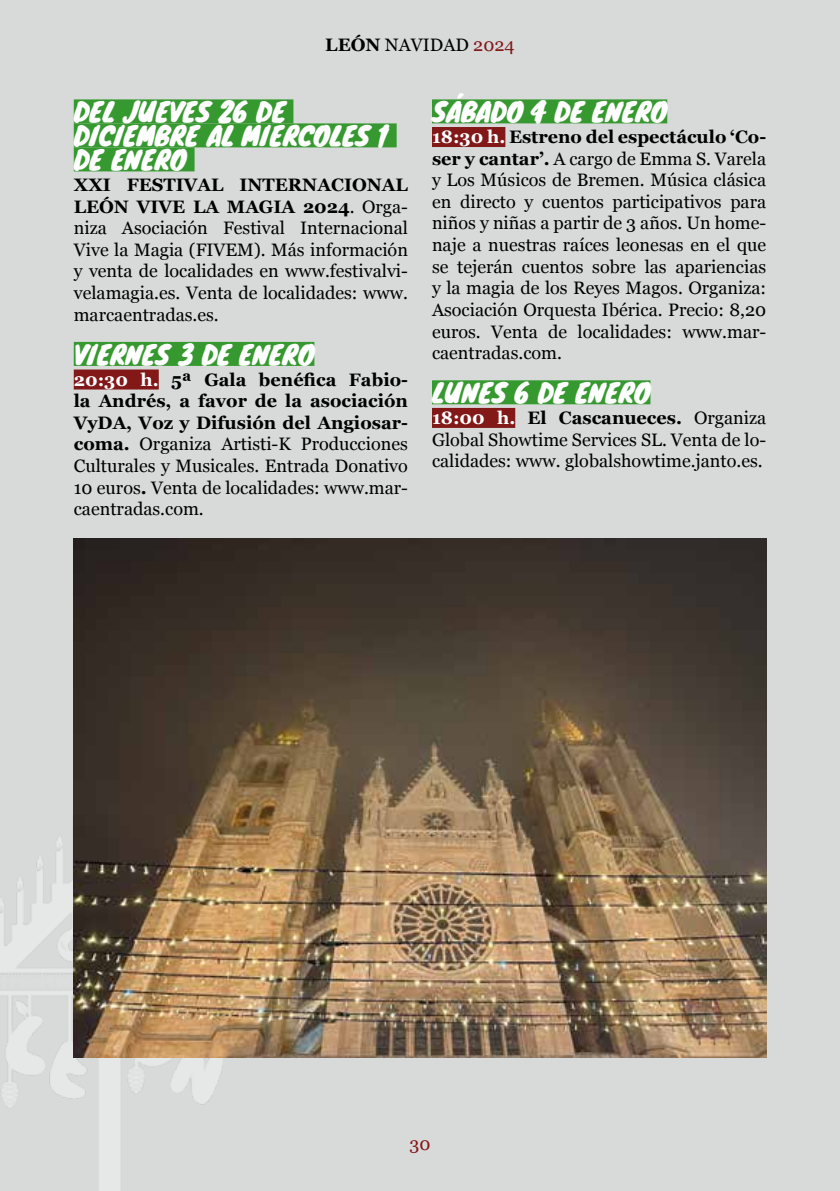
<style>
.page{position:relative;width:840px;height:1191px;background:#fff}
.page>*{position:absolute;margin:0;border:0;box-sizing:border-box;transform-origin:0 0}
.t1{font:26px/24px "Knewave";color:#fff}
.t2{font:18px/21.6px "Georgia";color:#000;text-align:justify}
.t3{font:18px "Georgia";color:#821818}
.s1{font-weight:700}
.s2{color:#821818}
.s3{font-weight:700;color:#fff}
</style>
<div class="page">
<div style="left:0;top:0;width:839px;height:1191px;background:#d8dada"></div>
<img style="left:0;top:775px;width:268px;height:416px">
<div style="left:74px;top:99px;width:219px;height:24px;background:#369930"></div>
<div style="left:74px;top:123px;width:322px;height:24px;background:#369930"></div>
<div style="left:74px;top:147px;width:120px;height:24px;background:#369930"></div>
<div style="left:74px;top:342px;width:240px;height:24px;background:#369930"></div>
<div style="left:74px;top:369px;width:85px;height:20px;background:#821818"></div>
<div style="left:432px;top:99px;width:235px;height:24px;background:#369930"></div>
<div style="left:432px;top:127px;width:73px;height:20px;background:#821818"></div>
<div style="left:432px;top:380px;width:218px;height:24px;background:#369930"></div>
<div style="left:432px;top:408px;width:83px;height:20px;background:#821818"></div>
<img style="left:74px;top:539px;width:691px;height:518px">
<p class="t2" style="left:325px;top:33px;width:191px"><span class="s1">LEÓN</span> NAVIDAD <span class="s2">2024</span></p>
<h1 class="t1" style="left:74px;top:99px;width:316px">DEL JUEVES 26 DE<br>DICIEMBRE AL MIÉRCOLES 1<br>DE ENERO</h1>
<p class="t2" style="left:74px;top:173px;width:335px"><span class="s1">XXI FESTIVAL INTERNACIONAL LEÓN VIVE LA MAGIA 2024</span>. Orga&shy;niza Asociación Festival Internacional Vive la Magia (FIVEM). Más información y venta de localidades en www.festivalvi&shy;velamagia.es. Venta de localidades: www. marcaentradas.es.</p>
<h1 class="t1" style="left:74px;top:342px;width:242px">VIERNES 3 DE ENERO</h1>
<p class="t2" style="left:74px;top:368px;width:335px"><span class="s3">20:30 h.</span> <span class="s1">5ª Gala benéfica Fabio&shy;la Andrés, a favor de la asociación VyDA, Voz y Difusión del Angiosar&shy;coma.</span> Organiza Artisti-K Producciones Culturales y Musicales. Entrada Donativo 10 euros<span class="s1">.</span> Venta de localidades: www.mar&shy;caentradas.com.</p>
<h1 class="t1" style="left:432px;top:99px;width:237px">SÁBADO 4 DE ENERO</h1>
<p class="t2" style="left:432px;top:125px;width:335px"><span class="s3">18:30 h.</span> <span class="s1">Estreno del espectáculo ‘Co&shy;ser y cantar’.</span> A cargo de Emma S. Varela y Los Músicos de Bremen. Música clásica en directo y cuentos participativos para niños y niñas a partir de 3 años. Un home&shy;naje a nuestras raíces leonesas en el que se tejerán cuentos sobre las apariencias y la magia de los Reyes Magos. Organiza:<br>Asociación Orquesta Ibérica. Precio: 8,20 euros. Venta de localidades: www.mar&shy;caentradas.com.</p>
<h1 class="t1" style="left:432px;top:380px;width:220px">LUNES 6 DE ENERO</h1>
<p class="t2" style="left:432px;top:406px;width:335px"><span class="s3">18:00 h.</span> <span class="s1">El Cascanueces.</span> Organiza Global Showtime Services SL. Venta de lo&shy;calidades: www. globalshowtime.janto.es.</p>
<p class="t3" style="left:409px;top:1130px;width:22px">30</p>
</div>
